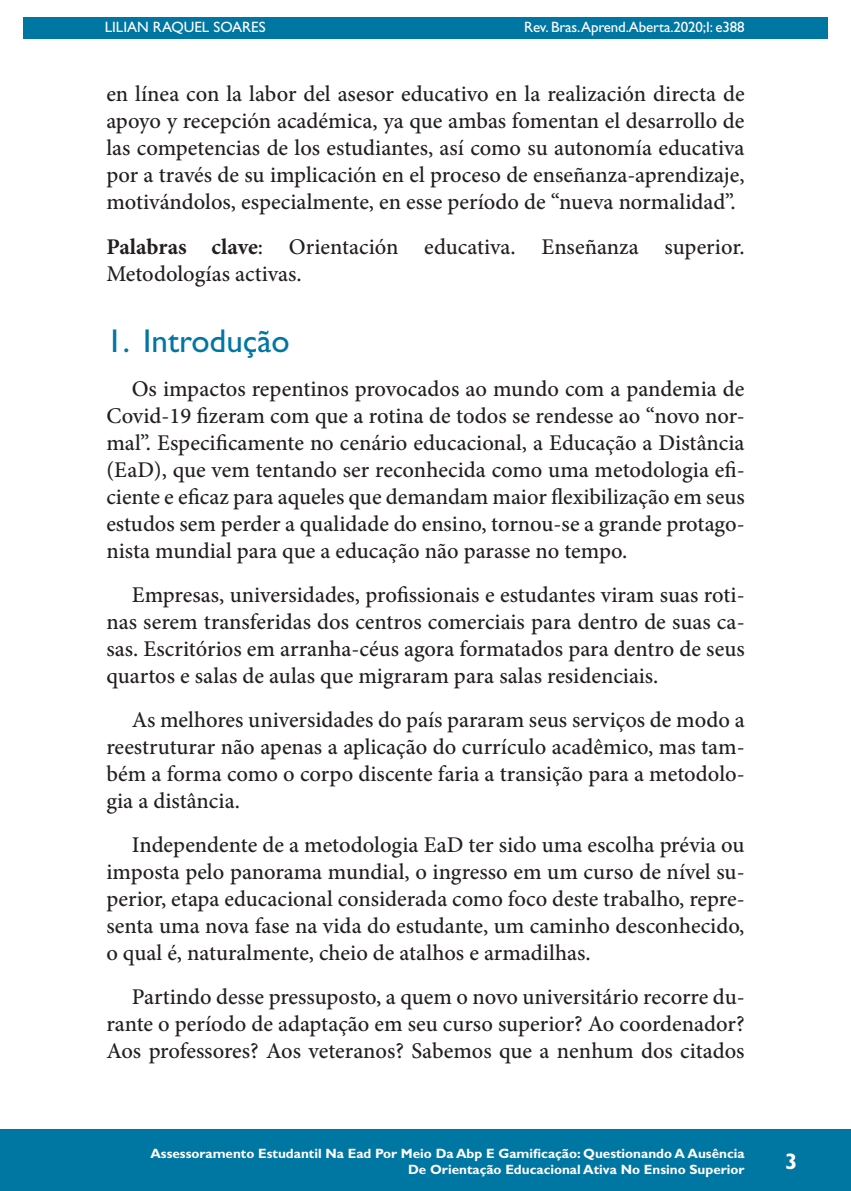
<style>
.page{position:relative;width:851px;height:1191px;background:#fff}
.page>*{position:absolute;margin:0;border:0;box-sizing:border-box;transform-origin:0 0}
.t1{font:33px "Gill Sans Std";color:#0076a3}
.Texto_corrido{font:500 22.5px/27px "Minion Pro";color:#231f20;text-align:justify}
.palavras-chave{font:500 22.5px/27px "Minion Pro";color:#231f20}
.t2{font:700 22.5px "Gill Sans Std";color:#fff}
.t3{font:15px "Gill Sans Std";letter-spacing:-.01em;color:#fff}
.t4{font:700 13.5px/16.2px "Gill Sans Std";color:#fff;text-align:right}
.s1{font-weight:700}
</style>
<div class="page">
<hr style="left:104px;top:0;width:1px;height:467px;background:#0076a3">
<div style="left:23px;top:17px;width:804px;height:21px;background:#0076a3"></div>
<div style="left:0;top:1129px;width:850px;height:62px;background:#0076a3"></div>
<p class="t3" style="left:105px;top:18px;width:162px">LILIAN RAQUEL SOARES</p>
<p class="t3" style="left:524px;top:18px;width:222px">Rev. Bras.Aprend.Aberta.2020;I: e388</p>
<p class="Texto_corrido" style="left:106px;top:81px;width:639px">en línea con la labor del asesor educativo en la realización directa de apoyo y recepción académica, ya que ambas fomentan el desarrollo de las competencias de los estudiantes, así como su autonomía educativa por a través de su implicación en el proceso de enseñanza-aprendizaje, motivándolos, especialmente, en esse período de “nueva normalidad”.</p>
<p class="palavras-chave" style="left:106px;top:233px;width:639px"><span class="s1">Palabras clave</span>: Orientación educativa. Enseñanza superior.<br>Metodologías activas.</p>
<p class="t1" style="left:106px;top:322px;width:185px">1. Introdução</p>
<p class="Texto_corrido" style="left:106px;top:375px;width:639px;text-indent:26px">Os impactos repentinos provocados ao mundo com a pandemia de Covid-19 fizeram com que a rotina de todos se rendesse ao “novo nor&shy;mal”. Especificamente no cenário educacional, a Educação a Distância (EaD), que vem tentando ser reconhecida como uma metodologia efi&shy;ciente e eficaz para aqueles que demandam maior flexibilização em seus estudos sem perder a qualidade do ensino, tornou-se a grande protago&shy;nista mundial para que a educação não parasse no tempo.</p>
<p class="Texto_corrido" style="left:106px;top:581px;width:639px;text-indent:26px">Empresas, universidades, profissionais e estudantes viram suas roti&shy;nas serem transferidas dos centros comerciais para dentro de suas ca&shy;sas. Escritórios em arranha-céus agora formatados para dentro de seus quartos e salas de aulas que migraram para salas residenciais.</p>
<p class="Texto_corrido" style="left:106px;top:706px;width:639px;text-indent:26px">As melhores universidades do país pararam seus serviços de modo a reestruturar não apenas a aplicação do currículo acadêmico, mas tam&shy;bém a forma como o corpo discente faria a transição para a metodolo&shy;gia a distância.</p>
<p class="Texto_corrido" style="left:106px;top:831px;width:639px;text-indent:26px">Independente de a metodologia EaD ter sido uma escolha prévia ou imposta pelo panorama mundial, o ingresso em um curso de nível su&shy;perior, etapa educacional considerada como foco deste trabalho, repre&shy;senta uma nova fase na vida do estudante, um caminho desconhecido, o qual é, naturalmente, cheio de atalhos e armadilhas.</p>
<p class="Texto_corrido" style="left:106px;top:983px;width:639px;text-indent:26px">Partindo desse pressuposto, a quem o novo universitário recorre du&shy;rante o período de adaptação em seu curso superior? Ao coordenador?<br>Aos professores? Aos veteranos? Sabemos que a nenhum dos citados</p>
<p class="t4" style="left:150px;top:1145px;width:595px">Assessoramento Estudantil Na Ead Por Meio Da Abp E Gamificação: Questionando A Ausência<br>De Orientação Educacional Ativa No Ensino Superior</p>
<p class="t2" style="left:785px;top:1148px;width:14px">3</p>
</div>
